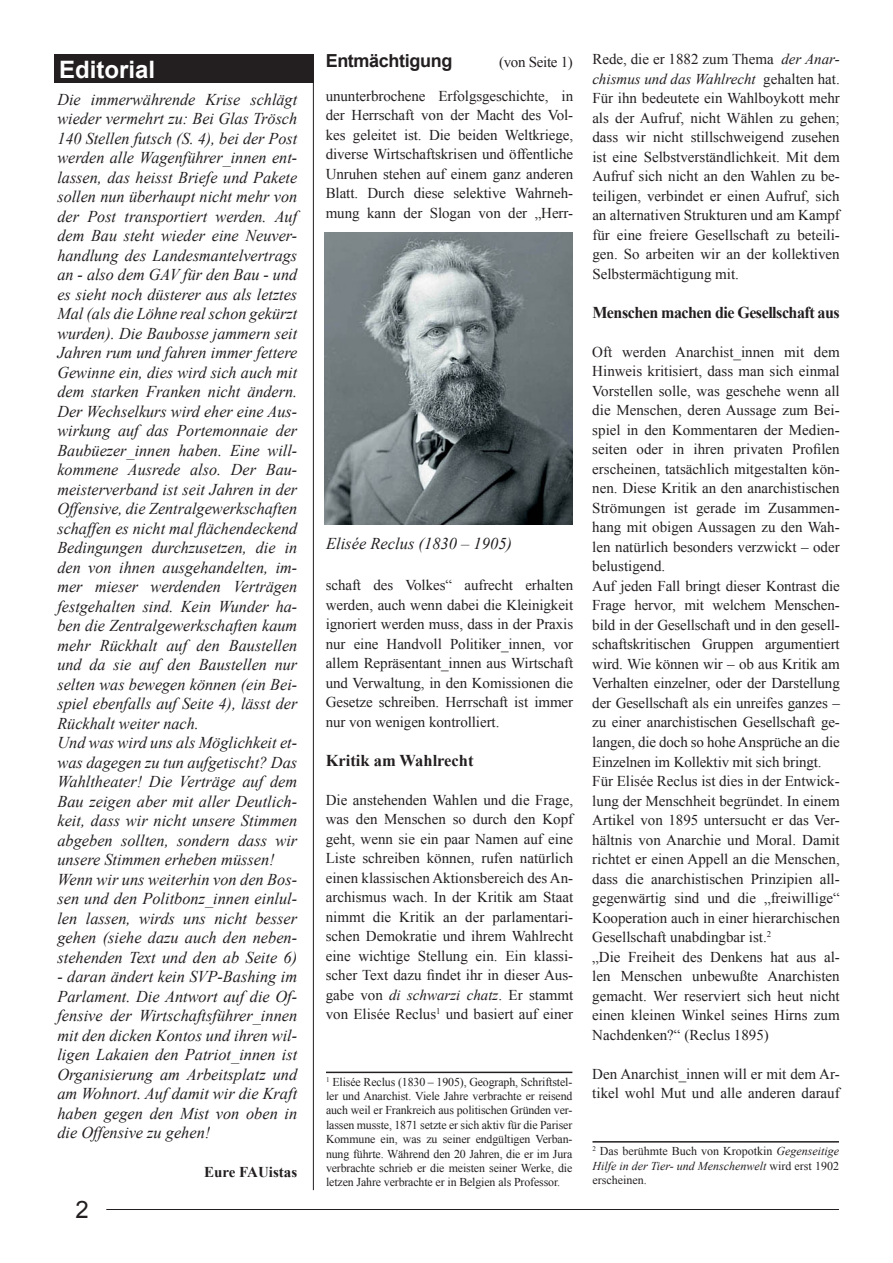
<style>
.page{position:relative;width:893px;height:1263px;background:#fff}
.page>*{position:absolute;margin:0;border:0;box-sizing:border-box;transform-origin:0 0}
.t1{font:700 24px "Arial";color:#fff}
.t2{font:24px "Arial";color:#231f20}
.t3{font:700 18px "Arial";letter-spacing:-.02em;color:#231f20}
.t4{font:italic 16.5px/19.5px "Times New Roman";color:#231f20}
.t5{font:700 16.5px "Times New Roman";letter-spacing:-.03em;color:#231f20}
.t6{font:700 16.5px "Times New Roman";color:#231f20}
.t7{font:15px/19.5px "Times New Roman";color:#231f20;text-align:justify}
.t8{font:700 15px "Times New Roman";color:#231f20}
.t9{font:15px "Times New Roman";letter-spacing:-.02em;color:#231f20}
.t10{font:12px/14.4px "Times New Roman";letter-spacing:-.01em;color:#231f20;text-align:justify}
.s1{font-style:italic}
</style>
<div class="page">
<div style="left:55px;top:54px;width:259px;height:29px;background:#231f20"></div>
<hr style="left:313px;top:54px;width:1px;height:1136px;background:#231f20">
<hr style="left:106px;top:1209px;width:733px;height:1px;background:#231f20">
<img style="left:325px;top:232px;width:248px;height:292px">
<hr style="left:326px;top:1071px;width:246px;height:2px;background:#231f20">
<hr style="left:592px;top:1141px;width:247px;height:1px;background:#231f20">
<h1 class="t1" style="left:59px;top:54px;width:98px">Editorial</h1>
<p class="t4" style="left:57px;top:89px;width:241px">Die immerwährende Krise schlägt wieder vermehrt zu: Bei Glas Trösch 140 Stellen futsch (S. 4), bei der Post werden alle Wagenführer_innen ent&shy;lassen, das heisst Briefe und Pakete sollen nun überhaupt nicht mehr von der Post transportiert werden. Auf dem Bau steht wieder eine Neuver&shy;handlung des Landesmantelvertrags an - also dem GAV für den Bau - und es sieht noch düsterer aus als letztes Mal (als die Löhne real schon gekürzt wurden). Die Baubosse jammern seit Jahren rum und fahren immer fettere Gewinne ein, dies wird sich auch mit dem starken Franken nicht ändern.<br>Der Wechselkurs wird eher eine Aus&shy;wirkung auf das Portemonnaie der Baubüezer_innen haben. Eine will&shy;kommene Ausrede also. Der Bau&shy;meisterverband ist seit Jahren in der Offensive, die Zentralgewerkschaften schaffen es nicht mal flächendeckend Bedingungen durchzusetzen, die in den von ihnen ausgehandelten, im&shy;mer mieser werdenden Verträgen festgehalten sind. Kein Wunder ha&shy;ben die Zentralgewerkschaften kaum mehr Rückhalt auf den Baustellen und da sie auf den Baustellen nur selten was bewegen können (ein Bei&shy;spiel ebenfalls auf Seite 4), lässt der Rückhalt weiter nach.<br>Und was wird uns als Möglichkeit et&shy;was dagegen zu tun aufgetischt? Das Wahltheater! Die Verträge auf dem Bau zeigen aber mit aller Deutlich&shy;keit, dass wir nicht unsere Stimmen abgeben sollten, sondern dass wir unsere Stimmen erheben müssen!<br>Wenn wir uns weiterhin von den Bos&shy;sen und den Politbonz_innen einlul&shy;len lassen, wirds uns nicht besser gehen (siehe dazu auch den neben&shy;stehenden Text und den ab Seite 6)</p>
<p class="t4" style="left:57px;top:967px;width:241px;text-align:justify">- daran ändert kein SVP-Bashing im Parlament. Die Antwort auf die Of&shy;fensive der Wirtschaftsführer_innen mit den dicken Kontos und ihren wil&shy;ligen Lakaien den Patriot_innen ist Organisierung am Arbeitsplatz und am Wohnort. Auf damit wir die Kraft haben gegen den Mist von oben in die Offensive zu gehen!</p>
<p class="t8" style="left:204px;top:1162px;width:95px">Eure FAUistas</p>
<h1 class="t2" style="left:76px;top:1194px;width:15px">2</h1>
<p class="t3" style="left:326px;top:49px;width:128px">Entmächtigung</p>
<p class="t9" style="left:499px;top:52px;width:75px">(von Seite 1)</p>
<p class="t7" style="left:326px;top:86px;width:249px">ununterbrochene Erfolgsgeschichte, in der Herrschaft von der Macht des Vol&shy;kes geleitet ist. Die beiden Weltkriege, diverse Wirtschaftskrisen und öffentliche Unruhen stehen auf einem ganz anderen Blatt. Durch diese selektive Wahrneh&shy;mung kann der Slogan von der „Herr-</p>
<p class="t4" style="left:326px;top:533px;width:188px">Elisée Reclus (1830 – 1905)</p>
<p class="t7" style="left:326px;top:575px;width:249px">schaft des Volkes“ aufrecht erhalten werden, auch wenn dabei die Kleinigkeit ignoriert werden muss, dass in der Praxis nur eine Handvoll Politiker_innen, vor allem Repräsentant_innen aus Wirtschaft und Verwaltung, in den Komissionen die Gesetze schreiben. Herrschaft ist immer nur von wenigen kontrolliert.</p>
<p class="t6" style="left:326px;top:749px;width:149px">Kritik am Wahlrecht</p>
<p class="t7" style="left:326px;top:790px;width:249px">Die anstehenden Wahlen und die Frage, was den Menschen so durch den Kopf geht, wenn sie ein paar Namen auf eine Liste schreiben können, rufen natürlich einen klassischen Aktionsbereich des An&shy;archismus wach. In der Kritik am Staat nimmt die Kritik an der parlamentari&shy;schen Demokratie und ihrem Wahlrecht eine wichtige Stellung ein. Ein klassi&shy;scher Text dazu findet ihr in dieser Aus&shy;gabe von <span class="s1">di schwarzi chatz</span>. Er stammt von Elisée Reclus<sup>1</sup> und basiert auf einer</p>
<p class="t10" style="left:326px;top:1074px;width:248px"><sup>1</sup> Elisée Reclus (1830 – 1905), Geograph, Schriftstel&shy;ler und Anarchist. Viele Jahre verbrachte er reisend auch weil er Frankreich aus politischen Gründen ver&shy;lassen musste, 1871 setzte er sich aktiv für die Pariser Kommune ein, was zu seiner endgültigen Verban&shy;nung führte. Während den 20 Jahren, die er im Jura verbrachte schrieb er die meisten seiner Werke, die letzen Jahre verbrachte er in Belgien als Professor.</p>
<p class="t7" style="left:592px;top:49px;width:249px">Rede, die er 1882 zum Thema <span class="s1">der Anar&shy;chismus und das Wahlrecht</span> gehalten hat.<br>Für ihn bedeutete ein Wahlboykott mehr als der Aufruf, nicht Wählen zu gehen; dass wir nicht stillschweigend zusehen ist eine Selbstverständlichkeit. Mit dem Aufruf sich nicht an den Wahlen zu be&shy;teiligen, verbindet er einen Aufruf, sich an alternativen Strukturen und am Kampf für eine freiere Gesellschaft zu beteili&shy;gen. So arbeiten wir an der kollektiven Selbstermächtigung mit.</p>
<p class="t5" style="left:592px;top:301px;width:249px">Menschen machen die Gesellschaft aus</p>
<p class="t7" style="left:592px;top:342px;width:249px;text-align:left">Oft werden Anarchist_innen mit dem Hinweis kritisiert, dass man sich einmal Vorstellen solle, was geschehe wenn all die Menschen, deren Aussage zum Bei&shy;spiel in den Kommentaren der Medien&shy;seiten oder in ihren privaten Profilen erscheinen, tatsächlich mitgestalten kön&shy;nen. Diese Kritik an den anarchistischen Strömungen ist gerade im Zusammen&shy;hang mit obigen Aussagen zu den Wah&shy;len natürlich besonders verzwickt – oder belustigend.<br>Auf jeden Fall bringt dieser Kontrast die Frage hervor, mit welchem Menschen&shy;bild in der Gesellschaft und in den gesell&shy;schaftskritischen Gruppen argumentiert wird. Wie können wir – ob aus Kritik am Verhalten einzelner, oder der Darstellung der Gesellschaft als ein unreifes ganzes – zu einer anarchistischen Gesellschaft ge&shy;langen, die doch so hohe Ansprüche an die Einzelnen im Kollektiv mit sich bringt.<br>Für Elisée Reclus ist dies in der Entwick&shy;lung der Menschheit begründet. In einem Artikel von 1895 untersucht er das Ver&shy;hältnis von Anarchie und Moral. Damit richtet er einen Appell an die Menschen, dass die anarchistischen Prinzipien all&shy;gegenwärtig sind und die „freiwillige“ Kooperation auch in einer hierarchischen Gesellschaft unabdingbar ist.<sup>2<br></sup>„Die Freiheit des Denkens hat aus al&shy;len Menschen unbewußte Anarchisten gemacht. Wer reserviert sich heut nicht einen kleinen Winkel seines Hirns zum Nachdenken?“ (Reclus 1895)</p>
<p class="t7" style="left:592px;top:1063px;width:249px">Den Anarchist_innen will er mit dem Ar&shy;tikel wohl Mut und alle anderen darauf</p>
<p class="t10" style="left:592px;top:1144px;width:248px"><sup>2</sup> Das berühmte Buch von Kropotkin <span class="s1">Gegenseitige Hilfe in der Tier- und Menschenwelt</span> wird erst 1902 erscheinen.</p>
</div>
